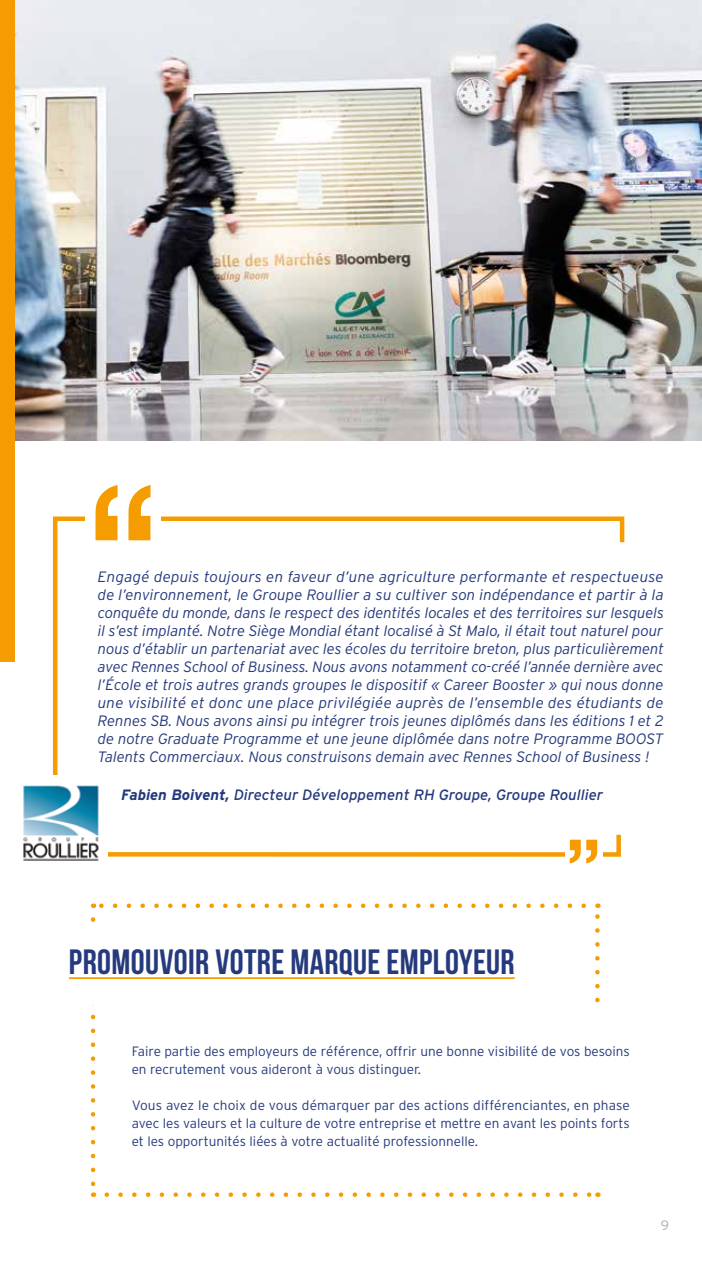
<style>
.page{position:relative;width:702px;height:1263px;background:#fff}
.page>*{position:absolute;margin:0;border:0;box-sizing:border-box;transform-origin:0 0}
.t1{font:700 35.1px "Bebas Neue";letter-spacing:.01em;color:#253a7c}
.t2{font:italic 300 15px/18px "Interstate";color:#253a7c;text-align:justify}
.t3{font:italic 15px "Interstate";color:#253a7c}
.t4{font:300 13.5px/18px "Interstate";color:#253a7c}
.t5{font:300 13.5px "Interstate";color:#acacac}
.s1{font-weight:700}
</style>
<div class="page">
<div style="left:0;top:647px;width:15px;height:15px;background:#f59c00"></div>
<img style="left:15px;top:0;width:687px;height:440px">
<div style="left:0;top:0;width:15px;height:655px;background:#f59c00"></div>
<svg style="left:107px;top:1192px;width:483px;height:5px"></svg>
<svg style="left:100px;top:903px;width:483px;height:5px"></svg>
<svg style="left:91px;top:919px;width:4px;height:278px"></svg>
<svg style="left:595px;top:903px;width:4px;height:100px"></svg>
<div style="left:80px;top:927px;width:82px;height:78px;background:#fff"></div>
<hr style="left:69px;top:977px;width:445px;height:2px;background:#f59c00">
<svg style="left:53px;top:516px;width:572px;height:341px"></svg>
<div style="left:564px;top:837px;width:38px;height:31px;background:#fff"></div>
<svg style="left:569px;top:840px;width:28px;height:23px"></svg>
<div style="left:85px;top:499px;width:76px;height:46px;background:#fff"></div>
<svg style="left:95px;top:485px;width:23px;height:55px"></svg>
<svg style="left:128px;top:485px;width:22px;height:55px"></svg>
<div style="left:10px;top:775px;width:98px;height:89px;background:#fff"></div>
<img style="left:23px;top:785px;width:76px;height:76px">
<p class="t2" style="left:98px;top:567px;width:567px">Engagé depuis toujours en faveur d’une agriculture performante et respectueuse de l’environnement, le Groupe Roullier a su cultiver son indépendance et partir à la conquête du monde, dans le respect des identités locales et des territoires sur lesquels il s’est implanté. Notre Siège Mondial étant localisé à St Malo, il était tout naturel pour nous d’établir un partenariat avec les écoles du territoire breton, plus particulièrement avec Rennes School of Business. Nous avons notamment co-créé l’année dernière avec l’École et trois autres grands groupes le dispositif « Career Booster » qui nous donne une visibilité et donc une place privilégiée auprès de l’ensemble des étudiants de Rennes SB. Nous avons ainsi pu intégrer trois jeunes diplômés dans les éditions 1 et 2 de notre Graduate Programme et une jeune diplômée dans notre Programme BOOST Talents Commerciaux. Nous construisons demain avec Rennes School of Business !</p>
<p class="t3" style="left:121px;top:785px;width:483px"><span class="s1">Fabien Boivent,</span> Directeur Développement RH Groupe, Groupe Roullier</p>
<h1 class="t1" style="left:69px;top:943px;width:447px">PROMOUVOIR VOTRE MARQUE EMPLOYEUR</h1>
<p class="t4" style="left:132px;top:1042px;width:499px">Faire partie des employeurs de référence, offrir une bonne visibilité de vos besoins en recrutement vous aideront à vous distinguer.</p>
<p class="t4" style="left:132px;top:1096px;width:499px;text-align:justify">Vous avez le choix de vous démarquer par des actions différenciantes, en phase avec les valeurs et la culture de votre entreprise et mettre en avant les points forts et les opportunités liées à votre actualité professionnelle.</p>
<p class="t5" style="left:661px;top:1218px;width:10px">9</p>
</div>
